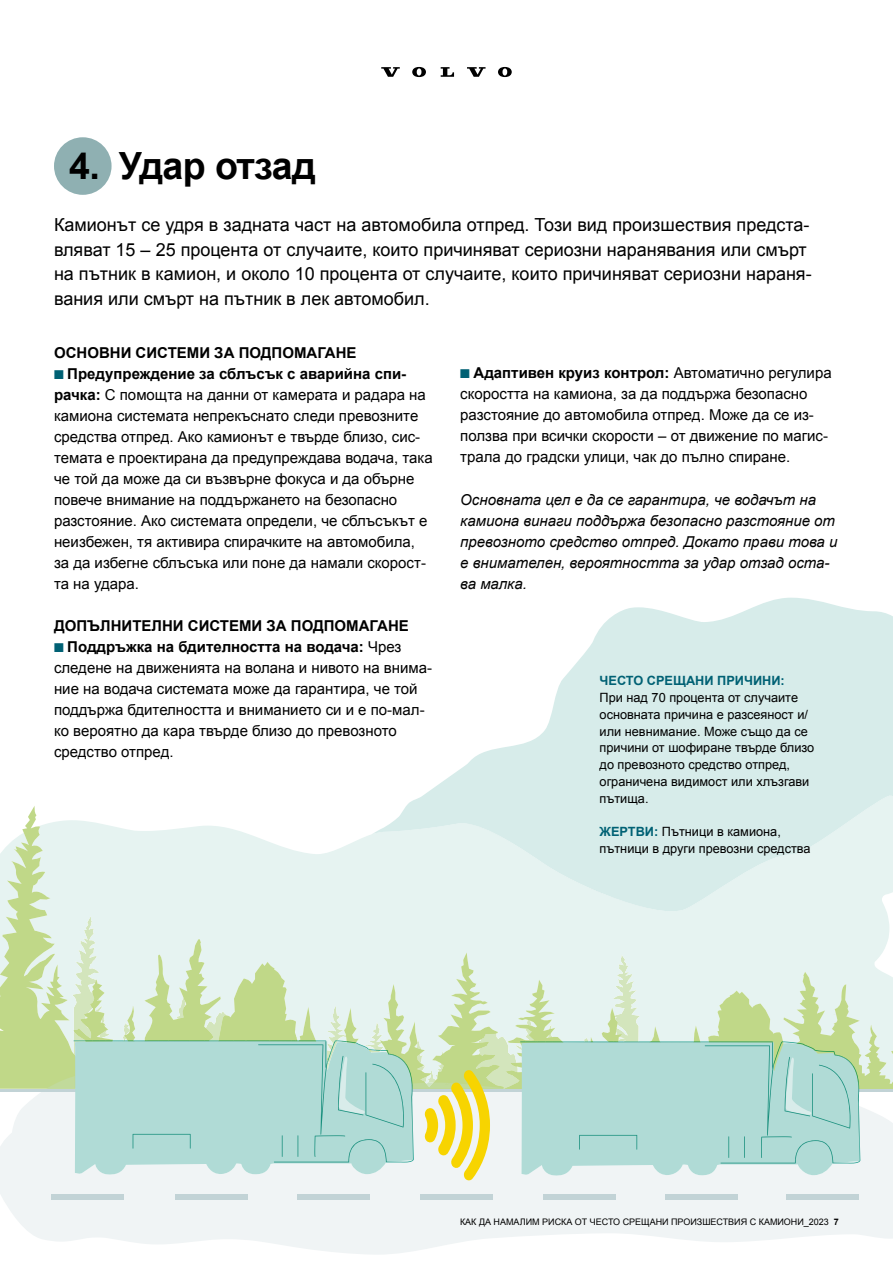
<style>
.page{position:relative;width:893px;height:1263px;background:#fff}
.page>*{position:absolute;margin:0;border:0;box-sizing:border-box;transform-origin:0 0}
.t1{font:700 37.5px "Arial";letter-spacing:-.015em;color:#000}
.t2{font:18px/24.6px "Arial";color:#000}
.t3{font:15px/21px "Arial";color:#000}
.t4{font:italic 15px/21px "Arial";color:#000}
.t5{font:700 15px "Arial";color:#000}
.t6{font:12.75px/16.8px "Arial";color:#000}
.t7{font:700 12.75px "Arial";color:#006174}
.t8{font:9px "Arial";color:#000}
.s1{color:#006174}
.s2{font-weight:700}
.s3{font-weight:700;color:#006174}
</style>
<div class="page">
<div style="left:333px;top:834px;width:557px;height:138px;background:#e6f3f1"></div>
<svg style="left:424px;top:598px;width:469px;height:197px;fill:#d7ecea"></svg>
<svg style="left:372px;top:795px;width:521px;height:116px;fill:#d7ecea"></svg>
<svg style="left:508px;top:952px;width:164px;height:137px;fill:#e6f3f1"></svg>
<svg style="left:0;top:806px;width:333px;height:283px;fill:#e6f3f1"></svg>
<svg style="left:0;top:1091px;width:893px;height:164px;fill:#f0f4f5"></svg>
<hr style="left:0;top:1089px;width:893px;height:2px;background:#c2d3d6">
<div style="left:175px;top:1194px;width:72px;height:5px;background:#c2d3d6"></div>
<div style="left:51px;top:1194px;width:73px;height:5px;background:#c2d3d6"></div>
<div style="left:298px;top:1194px;width:72px;height:5px;background:#c2d3d6"></div>
<div style="left:420px;top:1194px;width:73px;height:5px;background:#c2d3d6"></div>
<div style="left:543px;top:1194px;width:73px;height:5px;background:#c2d3d6"></div>
<div style="left:666px;top:1194px;width:72px;height:5px;background:#c2d3d6"></div>
<div style="left:786px;top:1194px;width:73px;height:5px;background:#c2d3d6"></div>
<svg style="left:521px;top:1163px;width:343px;height:13px;fill:#f0f4f5"></svg>
<svg style="left:520px;top:972px;width:373px;height:191px"></svg>
<svg style="left:46px;top:923px;width:462px;height:258px"></svg>
<div style="left:54px;top:137px;width:58px;height:58px;background:#8fb0b2;border-radius:50%"></div>
<svg style="left:381px;top:67px;width:19px;height:10px"></svg>
<svg style="left:441px;top:67px;width:13px;height:10px"></svg>
<svg style="left:412px;top:67px;width:14px;height:10px"></svg>
<svg style="left:467px;top:67px;width:19px;height:10px"></svg>
<svg style="left:498px;top:67px;width:14px;height:10px"></svg>
<h1 class="t1" style="left:69px;top:141px;width:248px">4. Удар отзад</h1>
<p class="t2" style="left:54px;top:213px;width:759px">Камионът се удря в задната част на автомобила отпред. Този вид произшествия предста&shy;вляват 15 – 25 процента от случаите, които причиняват сериозни наранявания или смърт на пътник в камион, и около 10 процента от случаите, които причиняват сериозни нараня&shy;вания или смърт на пътник в лек автомобил.</p>
<p class="t5" style="left:54px;top:342px;width:304px">ОСНОВНИ СИСТЕМИ ЗА ПОДПОМАГАНЕ</p>
<p class="t3" style="left:54px;top:363px;width:380px"><span class="s1">■</span> <span class="s2">Предупреждение за сблъсък с аварийна спи&shy;рачка:</span> С помощта на данни от камерата и радара на камиона системата непрекъснато следи превозните средства отпред. Ако камионът е твърде близо, сис&shy;темата е проектирана да предупреждава водача, така че той да може да си възвърне фокуса и да обърне повече внимание на поддържането на безопасно разстояние. Ако системата определи, че сблъсъкът е неизбежен, тя активира спирачките на автомобила, за да избегне сблъсъка или поне да намали скорост&shy;та на удара.</p>
<p class="t5" style="left:54px;top:615px;width:356px">ДОПЪЛНИТЕЛНИ СИСТЕМИ ЗА ПОДПОМАГАНЕ</p>
<p class="t3" style="left:54px;top:636px;width:380px"><span class="s1">■</span> <span class="s2">Поддръжка на бдителността на водача:</span> Чрез следене на движенията на волана и нивото на внима&shy;ние на водача системата може да гарантира, че той поддържа бдителността и вниманието си и е по-мал&shy;ко вероятно да кара твърде близо до превозното средство отпред.</p>
<p class="t3" style="left:460px;top:362px;width:373px"><span class="s1">■</span> <span class="s2">Адаптивен круиз контрол:</span> Автоматично регулира скоростта на камиона, за да поддържа безопасно разстояние до автомобила отпред. Може да се из&shy;ползва при всички скорости – от движение по магис&shy;трала до градски улици, чак до пълно спиране.</p>
<p class="t4" style="left:460px;top:489px;width:379px">Основната цел е да се гарантира, че водачът на камиона винаги поддържа безопасно разстояние от превозното средство отпред. Докато прави това и е внимателен, вероятността за удар отзад оста&shy;ва малка.</p>
<p class="t7" style="left:600px;top:672px;width:187px">ЧЕСТО СРЕЩАНИ ПРИЧИНИ:</p>
<p class="t6" style="left:600px;top:689px;width:216px">При над 70 процента от случаите основната причина е разсеяност и/ или невнимание. Може също да се причини от шофиране твърде близо до превозното средство отпред, ограничена видимост или хлъзгави пътища.</p>
<p class="t6" style="left:600px;top:824px;width:213px"><span class="s3">ЖЕРТВИ:</span> Пътници в камиона, пътници в други превозни средства</p>
<p class="t8" style="left:460px;top:1216px;width:380px">КАК ДА НАМАЛИМ РИСКА ОТ ЧЕСТО СРЕЩАНИ ПРОИЗШЕСТВИЯ С КАМИОНИ_2023 <span class="s2">7</span></p>
</div>
